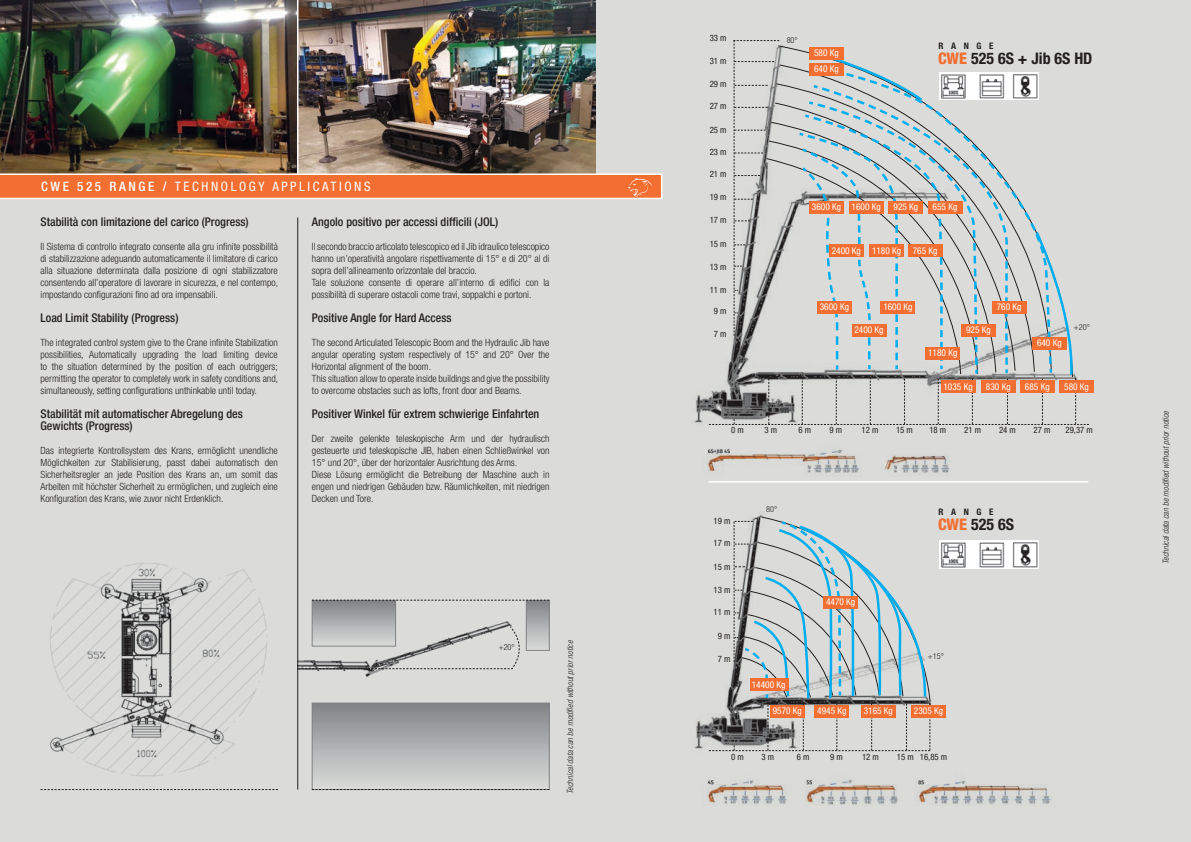
<style>
.page{position:relative;width:1191px;height:842px;background:#dbdcda}
.page>*{position:absolute;margin:0;border:0;box-sizing:border-box;transform-origin:0 0}
.t1{font:700 condensed 16px "Helvetica Neue LT Pro";color:#231f20}
.t2{font:condensed 13px "Helvetica Neue LT Pro";letter-spacing:.2em;color:#fff}
.t3{font:500 condensed 12px/12px "Helvetica Neue LT Pro";color:#231f20}
.t4{font:300 condensed 10px/12px "Helvetica Neue LT Pro";color:#231f20;text-align:justify}
.t5{font:condensed 9.4px "Helvetica Neue LT Pro";color:#fff}
.t6{font:700 condensed 9px "Helvetica Neue LT Pro";letter-spacing:.845em;color:#231f20}
.t7{font:condensed 8.8px "Helvetica Neue LT Pro";color:#231f20}
.t8{font:italic 300 condensed 8.5px "Helvetica Neue LT Pro";color:#231f20}
.t9{font:300 condensed 8.2px "Helvetica Neue LT Pro";color:#231f20}
.s1{font-weight:500}
.s2{font-weight:800;color:#f36e31}
</style>
<div class="page">
<img style="left:0;top:0;width:595px;height:173px">
<hr style="left:297px;top:0;width:1px;height:174px;background:#fff">
<div style="left:0;top:174px;width:662px;height:24px;background:#f36e31"></div>
<hr style="left:0;top:198px;width:662px;height:1px;background:#fff">
<hr style="left:0;top:173px;width:662px;height:2px;background:#fff">
<img style="left:707px;top:448px;width:243px;height:25px">
<img style="left:707px;top:780px;width:344px;height:25px">
<hr style="left:708px;top:481px;width:380px;height:2px;background:#fff">
<svg style="left:628px;top:178px;width:24px;height:19px"></svg>
<svg style="left:661px;top:175px;width:1px;height:23px"></svg>
<hr style="left:297px;top:217px;width:1px;height:572px;background:#231f20">
<img style="left:298px;top:609px;width:228px;height:128px">
<div style="left:312px;top:703px;width:237px;height:86px;background:linear-gradient(to bottom,#818387,#d9dcda)"></div>
<div style="left:312px;top:703px;width:237px;height:87px;border:1px solid #808285"></div>
<svg style="left:314px;top:602px;width:80px;height:24px"></svg>
<div style="left:312px;top:600px;width:84px;height:46px;border:1px solid #808285"></div>
<svg style="left:41px;top:789px;width:237px;height:1px"></svg>
<div style="left:526px;top:600px;width:23px;height:50px;background:linear-gradient(to bottom,#808286,#d8dad8)"></div>
<div style="left:526px;top:600px;width:23px;height:51px;border:1px solid #808285"></div>
<svg style="left:312px;top:600px;width:237px;height:1px"></svg>
<svg style="left:312px;top:789px;width:237px;height:1px"></svg>
<img style="left:50px;top:563px;width:217px;height:214px">
<img style="left:695px;top:515px;width:242px;height:237px">
<img style="left:939px;top:540px;width:99px;height:28px">
<div style="left:911px;top:705px;width:34px;height:12px;background:#f36e31"></div>
<svg style="left:298px;top:626px;width:227px;height:43px"></svg>
<svg style="left:709px;top:40px;width:380px;height:385px"></svg>
<div style="left:941px;top:381px;width:34px;height:12px;background:#f36e31"></div>
<div style="left:981px;top:381px;width:34px;height:12px;background:#f36e31"></div>
<div style="left:1059px;top:381px;width:34px;height:12px;background:#f36e31"></div>
<div style="left:1020px;top:381px;width:34px;height:12px;background:#f36e31"></div>
<svg style="left:709px;top:516px;width:221px;height:235px"></svg>
<h2 class="t2" style="left:41px;top:179px;width:331px"><span class="s1">CWE 525 RANGE /</span> TECHNOLOGY APPLICATIONS</h2>
<p class="t3" style="left:41px;top:216px;width:210px">Stabilità con limitazione del carico (Progress)</p>
<p class="t4" style="left:41px;top:240px;width:239px">Il Sistema di controllo integrato consente alla gru infinite possibilità di stabilizzazione adeguando automaticamente il limitatore di carico alla situazione determinata dalla posizione di ogni stabilizzatore consentendo all’operatore di lavorare in sicurezza, e nel contempo, impostando configurazioni fino ad ora impensabili.</p>
<p class="t3" style="left:41px;top:312px;width:139px">Load Limit Stability (Progress)</p>
<p class="t4" style="left:41px;top:336px;width:239px">The integrated control system give to the Crane infinite Stabilization possibilities, Automatically upgrading the load limiting device to the situation determined by the position of each outriggers; permitting the operator to completely work in safety conditions and, simultaneously, setting configurations unthinkable until today.</p>
<p class="t3" style="left:41px;top:408px;width:204px">Stabilität mit automatischer Abregelung des<br>Gewichts (Progress)</p>
<p class="t4" style="left:41px;top:444px;width:239px">Das integrierte Kontrollsystem des Krans, ermöglicht unendliche Möglichkeiten zur Stabilisierung, passt dabei automatisch den Sicherheitsregler an jede Position des Krans an, um somit das Arbeiten mit höchster Sicherheit zu ermöglichen, und zugleich eine Konfiguration des Krans, wie zuvor nicht Erdenklich.</p>
<p class="t3" style="left:312px;top:216px;width:188px">Angolo positivo per accessi difficili (JOL)</p>
<p class="t4" style="left:312px;top:240px;width:239px;text-align:left">Il secondo braccio articolato telescopico ed il Jib idraulico telescopico hanno un’operatività angolare rispettivamente di 15° e di 20° al di sopra dell’allineamento orizzontale del braccio.<br>Tale soluzione consente di operare all’interno di edifici con la possibilità di superare ostacoli come travi, soppalchi e portoni.</p>
<p class="t3" style="left:312px;top:312px;width:141px">Positive Angle for Hard Access</p>
<p class="t4" style="left:312px;top:336px;width:239px;text-align:left">The second Articulated Telescopic Boom and the Hydraulic Jib have angular operating system respectively of 15° and 20° Over the Horizontal alignment of the boom.<br>This situation allow to operate inside buildings and give the possibility to overcome obstacles such as lofts, front door and Beams.</p>
<p class="t3" style="left:312px;top:408px;width:229px">Positiver Winkel für extrem schwierige Einfahrten</p>
<p class="t4" style="left:312px;top:432px;width:239px;text-align:left">Der zweite gelenkte teleskopische Arm und der hydraulisch gesteuerte und teleskopische JIB, haben einen Schließwinkel von 15° und 20°, über der horizontaler Ausrichtung des Arms.<br>Diese Lösung ermöglicht die Betreibung der Maschine auch in engen und niedrigen Gebäuden bzw. Räumlichkeiten, mit niedrigen Decken und Tore.</p>
<p class="t9" style="left:499px;top:642px;width:18px">+20°</p>
<p class="t8" style="left:565px;top:794px;width:155px;rotate:-90deg">Technical data can be modified without prior notice</p>
<p class="t7" style="left:709px;top:33px;width:18px">33 m</p>
<p class="t9" style="left:786px;top:36px;width:13px">80°</p>
<p class="t6" style="left:938px;top:40px;width:56px">RANGE</p>
<p class="t5" style="left:814px;top:48px;width:26px">580 Kg</p>
<p class="t7" style="left:709px;top:56px;width:18px">31 m</p>
<h1 class="t1" style="left:938px;top:48px;width:156px"><span class="s2">CWE</span> 525 6S + Jib 6S HD</h1>
<p class="t5" style="left:814px;top:63px;width:26px">640 Kg</p>
<p class="t7" style="left:709px;top:79px;width:18px">29 m</p>
<p class="t7" style="left:709px;top:101px;width:18px">27 m</p>
<p class="t7" style="left:709px;top:125px;width:18px">25 m</p>
<p class="t7" style="left:709px;top:147px;width:18px">23 m</p>
<p class="t7" style="left:709px;top:168px;width:18px">21 m</p>
<p class="t7" style="left:709px;top:192px;width:18px">19 m</p>
<p class="t7" style="left:709px;top:215px;width:18px">17 m</p>
<p class="t7" style="left:709px;top:238px;width:18px">15 m</p>
<p class="t7" style="left:709px;top:261px;width:18px">13 m</p>
<p class="t7" style="left:714px;top:305px;width:14px">9 m</p>
<p class="t7" style="left:709px;top:285px;width:18px">11 m</p>
<p class="t7" style="left:714px;top:328px;width:14px">7 m</p>
<p class="t5" style="left:812px;top:201px;width:70px">3600 Kg 1600 Kg</p>
<p class="t5" style="left:893px;top:201px;width:26px">925 Kg</p>
<p class="t5" style="left:932px;top:201px;width:26px">655 Kg</p>
<p class="t5" style="left:831px;top:245px;width:107px">2400 Kg 1180 Kg 765 Kg</p>
<p class="t5" style="left:820px;top:301px;width:31px">3600 Kg</p>
<p class="t5" style="left:883px;top:301px;width:31px">1600 Kg</p>
<p class="t5" style="left:996px;top:301px;width:26px">760 Kg</p>
<p class="t5" style="left:854px;top:324px;width:31px">2400 Kg</p>
<p class="t5" style="left:966px;top:324px;width:26px">925 Kg</p>
<p class="t5" style="left:928px;top:348px;width:31px">1180 Kg</p>
<p class="t5" style="left:1037px;top:337px;width:26px">640 Kg</p>
<p class="t9" style="left:1073px;top:322px;width:18px">+20°</p>
<p class="t5" style="left:943px;top:381px;width:31px">1035 Kg</p>
<p class="t5" style="left:986px;top:381px;width:26px">830 Kg</p>
<p class="t5" style="left:1025px;top:381px;width:26px">685 Kg</p>
<p class="t5" style="left:1064px;top:381px;width:26px">580 Kg</p>
<p class="t7" style="left:731px;top:425px;width:14px">0 m</p>
<p class="t7" style="left:764px;top:425px;width:14px">3 m</p>
<p class="t7" style="left:798px;top:425px;width:14px">6 m</p>
<p class="t7" style="left:829px;top:425px;width:14px">9 m</p>
<p class="t7" style="left:861px;top:425px;width:18px">12 m</p>
<p class="t7" style="left:896px;top:425px;width:18px">15 m</p>
<p class="t7" style="left:929px;top:425px;width:18px">18 m</p>
<p class="t7" style="left:1065px;top:425px;width:29px">29,37 m</p>
<p class="t7" style="left:964px;top:425px;width:18px">21 m</p>
<p class="t7" style="left:999px;top:425px;width:18px">24 m</p>
<p class="t7" style="left:1033px;top:425px;width:18px">27 m</p>
<p class="t7" style="left:713px;top:516px;width:18px">19 m</p>
<p class="t7" style="left:713px;top:538px;width:18px">17 m</p>
<p class="t7" style="left:713px;top:562px;width:18px">15 m</p>
<p class="t7" style="left:713px;top:585px;width:18px">13 m</p>
<p class="t7" style="left:713px;top:607px;width:18px">11 m</p>
<p class="t7" style="left:718px;top:631px;width:14px">9 m</p>
<p class="t7" style="left:718px;top:654px;width:14px">7 m</p>
<p class="t9" style="left:766px;top:505px;width:13px">80°</p>
<p class="t6" style="left:938px;top:506px;width:56px">RANGE</p>
<h1 class="t1" style="left:938px;top:515px;width:78px"><span class="s2">CWE</span> 525 6S</h1>
<p class="t5" style="left:826px;top:596px;width:31px">4470 Kg</p>
<p class="t5" style="left:752px;top:679px;width:35px">14400 Kg</p>
<p class="t5" style="left:772px;top:705px;width:31px">9570 Kg</p>
<p class="t9" style="left:927px;top:651px;width:18px">+15°</p>
<p class="t5" style="left:817px;top:705px;width:31px">4945 Kg</p>
<p class="t5" style="left:863px;top:705px;width:31px">3165 Kg</p>
<p class="t5" style="left:914px;top:705px;width:31px">2305 Kg</p>
<p class="t7" style="left:731px;top:751px;width:14px">0 m</p>
<p class="t7" style="left:761px;top:751px;width:14px">3 m</p>
<p class="t7" style="left:796px;top:751px;width:14px">6 m</p>
<p class="t7" style="left:830px;top:751px;width:14px">9 m</p>
<p class="t7" style="left:862px;top:751px;width:18px">12 m</p>
<p class="t7" style="left:919px;top:751px;width:29px">16,85 m</p>
<p class="t7" style="left:897px;top:751px;width:18px">15 m</p>
<p class="t8" style="left:1160px;top:564px;width:155px;rotate:-90deg">Technical data can be modified without prior notice</p>
</div>
